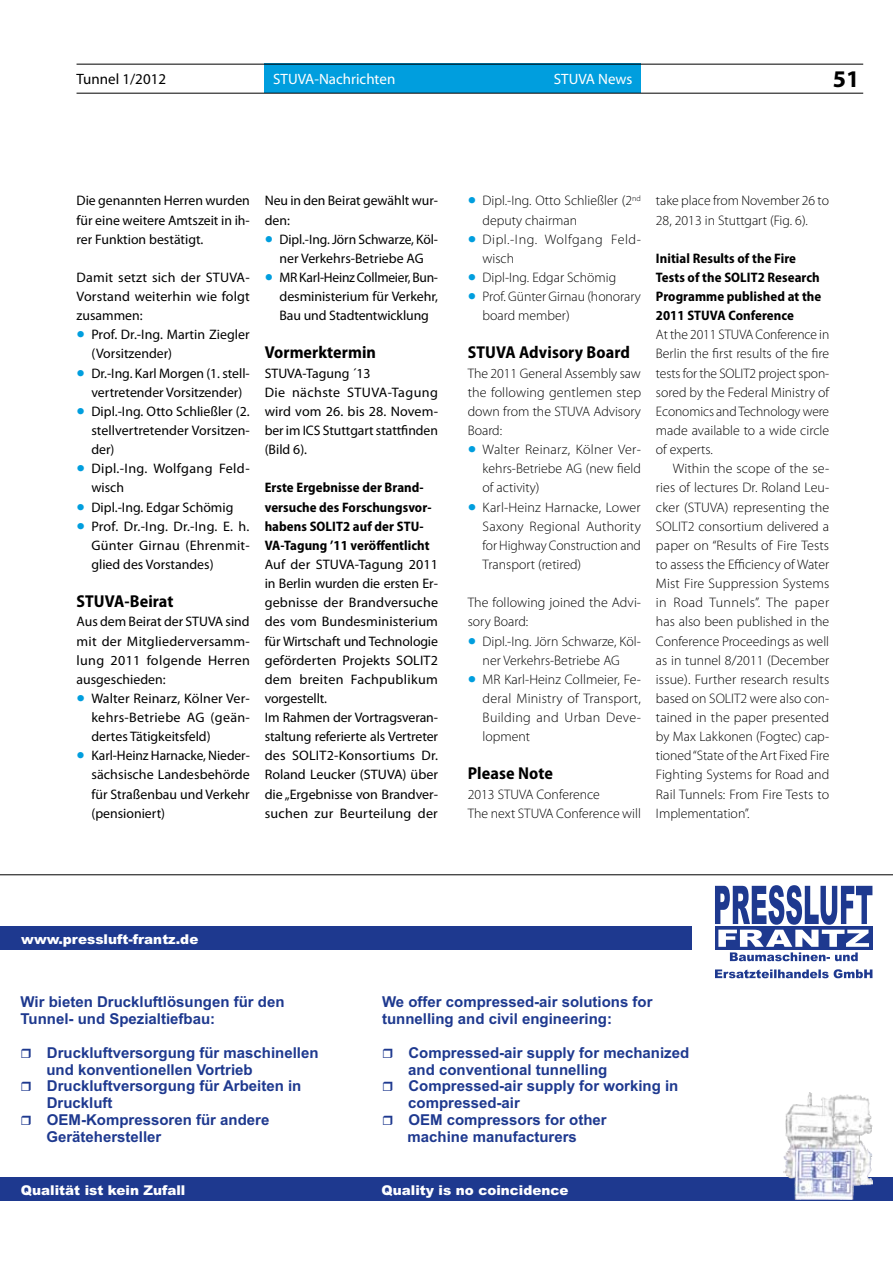
<style>
.page{position:relative;width:893px;height:1263px;background:#fff}
.page>*{position:absolute;margin:0;border:0;box-sizing:border-box;transform-origin:0 0}
.t1{font:700 24px "Myriad Pro";color:#000}
.t2{font:700 semi-condensed 17.25px "Myriad Pro";letter-spacing:.005em;color:#000}
.t3{font:700 15px/16.8px "Arial";color:#1e398f}
.t4{font:15px "Myriad Pro";color:#fff}
.t5{font:15px "Myriad Pro";color:#000}
.t6{font:300 13.8px/19.2px "Myriad Pro";color:#000;text-align:justify}
.t7{font:13.8px/19.2px "Myriad Pro";color:#000;text-align:justify}
.t8{font:700 semi-condensed 13.8px/19.2px "Myriad Pro";letter-spacing:.005em;color:#000}
.t9{font:13.8px/19.2px "Myriad Pro";letter-spacing:.025em;color:#000}
.t10{font:300 13.8px/19.2px "Myriad Pro";letter-spacing:.035em;color:#000}
.t11{font:900 13.5px "Arial";color:#fff}
.s1{font-size:30px;color:#009ede}
.s2{font-weight:400;font-size:30px;color:#009ede}
</style>
<div class="page">
<div style="left:265px;top:64px;width:376px;height:29px;background:#009ede"></div>
<hr style="left:77px;top:64px;width:786px;height:1px;background:#000">
<hr style="left:77px;top:93px;width:786px;height:1px;background:#000">
<svg style="left:715px;top:885px;width:157px;height:93px"></svg>
<div style="left:0;top:926px;width:692px;height:24px;background:#1e398f"></div>
<div style="left:0;top:1177px;width:893px;height:23px;background:#1e398f"></div>
<img style="left:783px;top:1093px;width:89px;height:106px">
<hr style="left:0;top:874px;width:893px;height:1px;background:#000">
<p class="t5" style="left:77px;top:70px;width:91px">Tunnel 1/2012</p>
<p class="t4" style="left:273px;top:70px;width:124px">STUVA-Nachrichten</p>
<p class="t4" style="left:554px;top:70px;width:80px">STUVA News</p>
<h1 class="t1" style="left:833px;top:63px;width:28px">51</h1>
<p class="t7" style="left:77px;top:191px;width:175px">Die genannten Herren wurden für eine weitere Amtszeit in ih&shy;rer Funktion bestätigt.</p>
<p class="t7" style="left:77px;top:267px;width:175px">Damit setzt sich der STUVA-Vorstand weiterhin wie folgt zusammen:</p>
<p class="t7" style="left:91px;top:325px;width:160px;text-indent:-15px"><span class="s1">•</span> Prof. Dr.-Ing. Martin Ziegler (Vorsitzender)</p>
<p class="t7" style="left:77px;top:363px;width:175px;text-align:center"><span class="s1">•</span> Dr.-Ing. Karl Morgen (1. stell&shy;vertretender Vorsitzender)</p>
<p class="t7" style="left:91px;top:401px;width:160px;text-indent:-15px"><span class="s1">•</span> Dipl.-Ing. Otto Schließler (2. stellvertretender Vorsitzen&shy;der)</p>
<p class="t9" style="left:91px;top:459px;width:160px;text-indent:-15px"><span class="s1">•</span> Dipl.-Ing. Wolfgang Feld&shy;wisch</p>
<p class="t7" style="left:77px;top:497px;width:158px"><span class="s1">•</span> Dipl.-Ing. Edgar Schömig</p>
<p class="t7" style="left:91px;top:516px;width:160px;text-indent:-15px"><span class="s1">•</span> Prof. Dr.-Ing. Dr.-Ing. E. h.<br>Günter Girnau (Ehrenmit&shy;glied des Vorstandes)</p>
<p class="t2" style="left:77px;top:592px;width:98px">STUVA-Beirat</p>
<p class="t7" style="left:77px;top:612px;width:175px">Aus dem Beirat der STUVA sind mit der Mitgliederversamm&shy;lung 2011 folgende Herren ausgeschieden:</p>
<p class="t7" style="left:91px;top:688px;width:160px;text-indent:-15px"><span class="s1">•</span> Walter Reinarz, Kölner Ver&shy;kehrs-Betriebe AG (geän&shy;dertes Tätigkeitsfeld)</p>
<p class="t7" style="left:91px;top:746px;width:160px;text-indent:-15px"><span class="s1">•</span> Karl-Heinz Harnacke, Nieder&shy;sächsische Landesbehörde für Straßenbau und Verkehr (pensioniert)</p>
<p class="t7" style="left:265px;top:191px;width:175px">Neu in den Beirat gewählt wur&shy;den:</p>
<p class="t7" style="left:265px;top:229px;width:175px;text-align:center"><span class="s1">•</span> Dipl.-Ing. Jörn Schwarze, Köl&shy;ner Verkehrs-Betriebe AG</p>
<p class="t7" style="left:280px;top:267px;width:160px;text-indent:-15px"><span class="s1">•</span> MR Karl-Heinz Collmeier, Bun&shy;desministerium für Verkehr, Bau und Stadtentwicklung</p>
<p class="t2" style="left:265px;top:343px;width:113px">Vormerktermin</p>
<p class="t7" style="left:265px;top:363px;width:175px;text-align:left">STUVA-Tagung ´13<br>Die nächste STUVA-Tagung wird vom 26. bis 28. Novem&shy;ber im ICS Stuttgart stattfinden (Bild 6).</p>
<p class="t8" style="left:265px;top:478px;width:168px">Erste Ergebnisse der Brand&shy;versuche des Forschungsvor&shy;habens SOLIT2 auf der STU-<br>VA-Tagung ’11 veröffentlicht</p>
<p class="t7" style="left:265px;top:554px;width:175px;text-align:left">Auf der STUVA-Tagung 2011 in Berlin wurden die ersten Er&shy;gebnisse der Brandversuche des vom Bundesministerium für Wirtschaft und Technologie geförderten Projekts SOLIT2 dem breiten Fachpublikum vorgestellt.<br>Im Rahmen der Vortragsveran&shy;staltung referierte als Vertreter des SOLIT2-Konsortiums Dr.<br>Roland Leucker (STUVA) über die „Ergebnisse von Brandver&shy;suchen zur Beurteilung der</p>
<p class="t6" style="left:483px;top:191px;width:160px;text-indent:-15px"><span class="s2">•</span> Dipl.-Ing. Otto Schließler (2<sup>nd </sup>deputy chairman</p>
<p class="t10" style="left:483px;top:229px;width:160px;text-indent:-15px"><span class="s2">•</span> Dipl.-Ing. Wolfgang Feld&shy;wisch</p>
<p class="t6" style="left:468px;top:268px;width:150px"><span class="s2">•</span> Dipl-Ing. Edgar Schömig</p>
<p class="t6" style="left:483px;top:287px;width:160px;text-indent:-15px"><span class="s2">•</span> Prof. Günter Girnau (honorary board member)</p>
<p class="t2" style="left:468px;top:343px;width:164px">STUVA Advisory Board</p>
<p class="t6" style="left:468px;top:363px;width:175px">The 2011 General Assembly saw the following gentlemen step down from the STUVA Advisory Board:</p>
<p class="t6" style="left:483px;top:440px;width:160px;text-indent:-15px"><span class="s2">•</span> Walter Reinarz, Kölner Ver&shy;kehrs-Betriebe AG (new field of activity)</p>
<p class="t6" style="left:483px;top:497px;width:160px;text-indent:-15px"><span class="s2">•</span> Karl-Heinz Harnacke, Lower Saxony Regional Authority for Highway Construction and Transport (retired)</p>
<p class="t6" style="left:468px;top:593px;width:175px">The following joined the Advi&shy;sory Board:</p>
<p class="t6" style="left:468px;top:631px;width:175px;text-align:center"><span class="s2">•</span> Dipl.-Ing. Jörn Schwarze, Köl&shy;ner Verkehrs-Betriebe AG</p>
<p class="t6" style="left:483px;top:669px;width:160px;text-indent:-15px"><span class="s2">•</span> MR Karl-Heinz Collmeier, Fe&shy;deral Ministry of Transport, Building and Urban Deve&shy;lopment</p>
<p class="t2" style="left:468px;top:764px;width:87px">Please Note</p>
<p class="t6" style="left:468px;top:784px;width:175px">2013 STUVA Conference<br>The next STUVA Conference will</p>
<p class="t6" style="left:656px;top:191px;width:175px">take place from November 26 to<br>28, 2013 in Stuttgart (Fig. 6).</p>
<p class="t8" style="left:656px;top:249px;width:167px">Initial Results of the Fire<br>Tests of the SOLIT2 Research<br>Programme published at the<br>2011 STUVA Conference</p>
<p class="t6" style="left:656px;top:325px;width:175px">At the 2011 STUVA Conference in Berlin the first results of the fire tests for the SOLIT2 project spon&shy;sored by the Federal Ministry of Economics and Technology were made available to a wide circle of experts.</p>
<p class="t6" style="left:656px;top:459px;width:175px;text-indent:17px">Within the scope of the se&shy;ries of lectures Dr. Roland Leu&shy;cker (STUVA) representing the SOLIT2 consortium delivered a paper on “Results of Fire Tests to assess the Efficiency of Water Mist Fire Suppression Systems in Road Tunnels”. The paper has also been published in the Conference Proceedings as well as in tunnel 8/2011 (December issue). Further research results based on SOLIT2 were also con&shy;tained in the paper presented by Max Lakkonen (Fogtec) cap&shy;tioned “State of the Art Fixed Fire Fighting Systems for Road and Rail Tunnels: From Fire Tests to Implementation”.</p>
<p class="t11" style="left:21px;top:930px;width:179px">www.pressluft-frantz.de</p>
<p class="t3" style="left:21px;top:995px;width:266px">Wir bieten Druckluftlösungen für den<br>Tunnel- und Spezialtiefbau:</p>
<p class="t3" style="left:46px;top:1045px;width:274px">Druckluftversorgung für maschinellen und konventionellen Vortrieb<br>Druckluftversorgung für Arbeiten in<br>Druckluft<br>OEM-Kompressoren für andere<br>Gerätehersteller</p>
<p class="t3" style="left:382px;top:995px;width:272px">We offer compressed-air solutions for tunnelling and civil engineering:</p>
<p class="t3" style="left:408px;top:1045px;width:283px">Compressed-air supply for mechanized and conventional tunnelling<br>Compressed-air supply for working in compressed-air<br>OEM compressors for other<br>machine manufacturers</p>
<p class="t11" style="left:21px;top:1181px;width:166px">Qualität ist kein Zufall</p>
<p class="t11" style="left:382px;top:1181px;width:188px">Quality is no coincidence</p>
</div>
